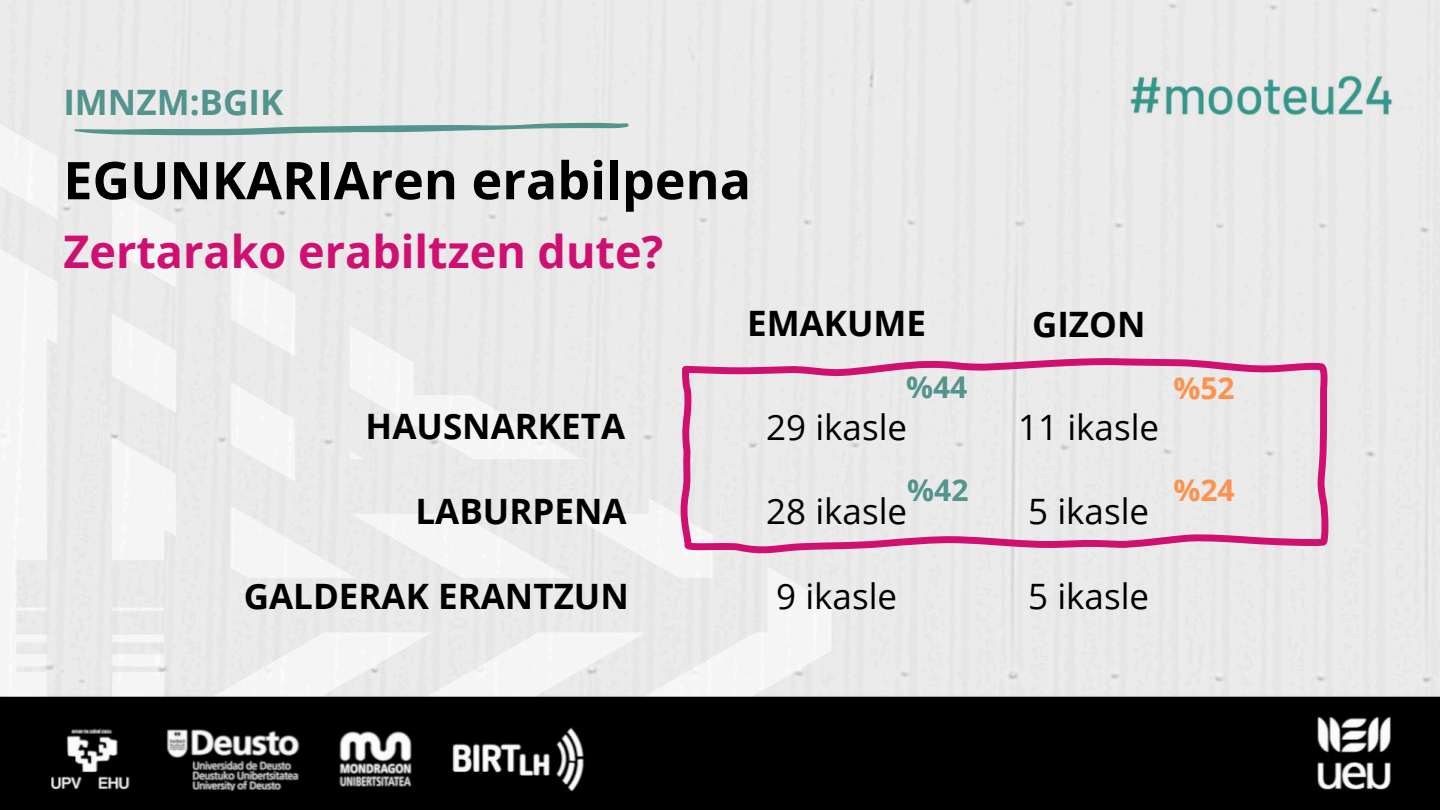
<style>
.page{position:relative;width:1440px;height:810px;background:#fff}
.page>*{position:absolute;margin:0;border:0;box-sizing:border-box;transform-origin:0 0}
.t1{font:700 52px "Open Sans";color:#000}
.t2{font:700 45px "Open Sans";color:#cf1071}
.t3{font:700 35px "Open Sans";color:#000}
.t4{font:35px "Open Sans";color:#000}
.t5{font:700 35px "Open Sans";color:#53948c}
.t6{font:700 30px "Open Sans";color:#53948c}
.t7{font:700 30px "Open Sans";color:#ff914d}
</style>
<div class="page">
<img style="left:0;top:0;width:1440px;height:810px">
<svg style="left:74px;top:123px;width:555px;height:12px;background:#a4c2be"></svg>
<svg style="left:681px;top:358px;width:647px;height:196px;background:#e6d5de"></svg>
<h3 class="t5" style="left:63px;top:78px;width:221px">IMNZM:BGIK</h3>
<h3 class="t1" style="left:63px;top:144px;width:689px">EGUNKARIAren erabilpena</h3>
<p class="t2" style="left:63px;top:220px;width:601px">Zertarako erabiltzen dute?</p>
<p class="t3" style="left:366px;top:402px;width:261px">HAUSNARKETA</p>
<h1 class="t3" style="left:416px;top:487px;width:213px">LABURPENA</h1>
<h3 class="t3" style="left:747px;top:299px;width:181px">EMAKUME</h3>
<h3 class="t3" style="left:1032px;top:299px;width:115px">GIZON</h3>
<p class="t6" style="left:906px;top:366px;width:63px">%44</p>
<h3 class="t4" style="left:766px;top:402px;width:142px">29 ikasle</h3>
<h3 class="t4" style="left:1018px;top:402px;width:142px">11 ikasle</h3>
<h4 class="t6" style="left:907px;top:469px;width:63px">%42</h4>
<p class="t4" style="left:766px;top:487px;width:142px">28 ikasle</p>
<p class="t4" style="left:1028px;top:487px;width:122px">5 ikasle</p>
<p class="t7" style="left:1173px;top:367px;width:63px">%52</p>
<h4 class="t7" style="left:1173px;top:469px;width:63px">%24</h4>
<h2 class="t3" style="left:244px;top:572px;width:387px">GALDERAK ERANTZUN</h2>
<h4 class="t4" style="left:776px;top:572px;width:122px">9 ikasle</h4>
<h4 class="t4" style="left:1028px;top:572px;width:122px">5 ikasle</h4>
</div>
